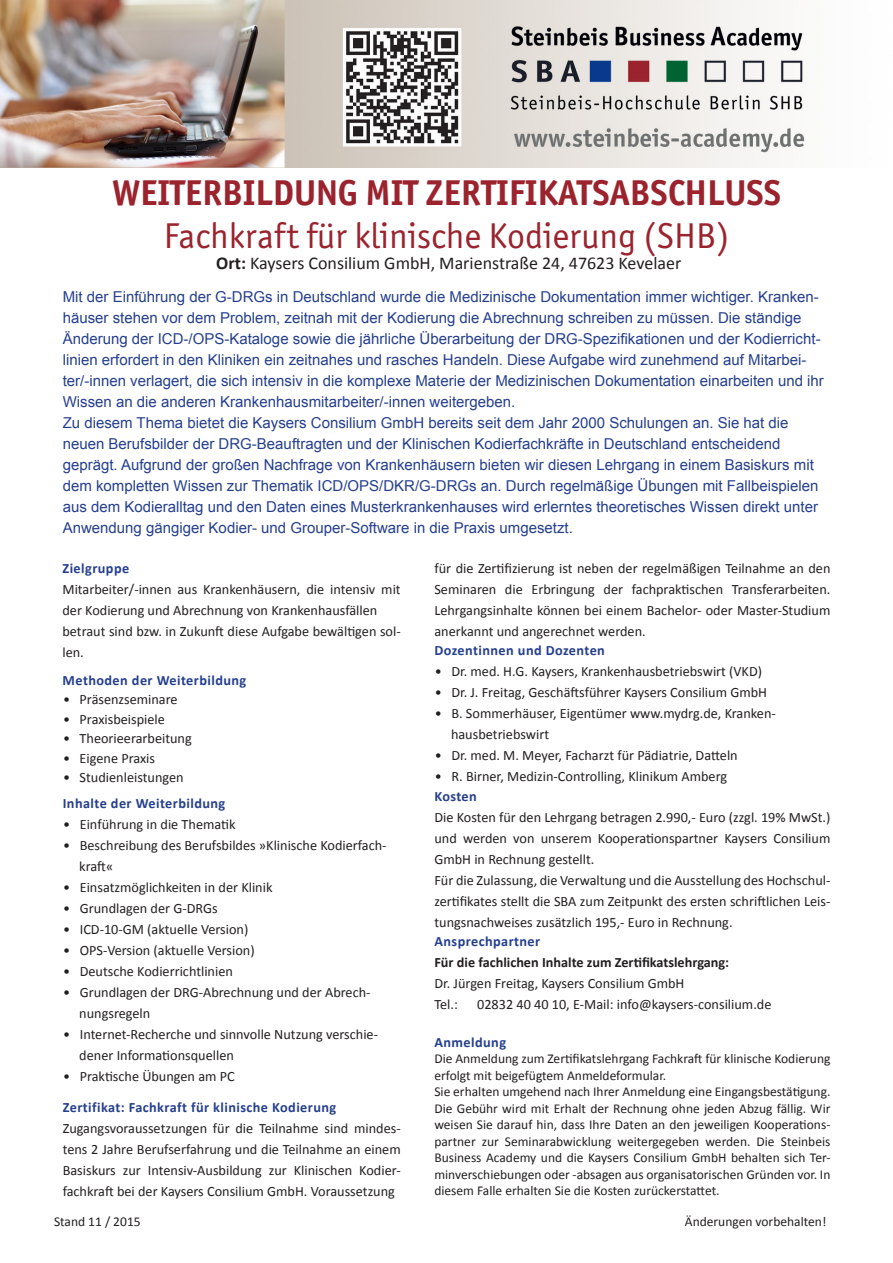
<style>
.page{position:relative;width:893px;height:1263px;background:#fff}
.page>*{position:absolute;margin:0;border:0;box-sizing:border-box;transform-origin:0 0}
.t1{font:700 36px "Officina Sans ITC Std";color:#9b232d}
.t2{font:36px "Officina Sans ITC Std";color:#9b232d}
.t3{font:18px "Calibri";color:#231f20}
.t4{font:15px/21px "Arial";color:#253f8e}
.t5{font:14.25px/21px "Calibri";color:#231f20}
.t6{font:700 14.25px "Calibri";letter-spacing:.03em;color:#253f8e}
.t7{font:700 14.25px "Calibri";color:#231f20}
.t8{font:13.5px/16.5px "Calibri";color:#231f20}
.s1{font-weight:700}
</style>
<div class="page">
<img style="left:0;top:0;width:805px;height:168px">
<h1 class="t1" style="left:112px;top:170px;width:671px">WEITERBILDUNG MIT ZERTIFIKATSABSCHLUSS</h1>
<h1 class="t2" style="left:164px;top:215px;width:567px">Fachkraft für klinische Kodierung (SHB)</h1>
<p class="t3" style="left:216px;top:250px;width:467px"><span class="s1">Ort:</span> Kaysers Consilium GmbH, Marienstraße 24, 47623 Kevelaer</p>
<p class="t4" style="left:63px;top:286px;width:763px">Mit der Einführung der G-DRGs in Deutschland wurde die Medizinische Dokumentation immer wichtiger. Kranken&shy;häuser stehen vor dem Problem, zeitnah mit der Kodierung die Abrechnung schreiben zu müssen. Die ständige Änderung der ICD-/OPS-Kataloge sowie die jährliche Überarbeitung der DRG-Spezifikationen und der Kodierricht&shy;linien erfordert in den Kliniken ein zeitnahes und rasches Handeln. Diese Aufgabe wird zunehmend auf Mitarbei&shy;ter/-innen verlagert, die sich intensiv in die komplexe Materie der Medizinischen Dokumentation einarbeiten und ihr Wissen an die anderen Krankenhausmitarbeiter/-innen weitergeben.<br>Zu diesem Thema bietet die Kaysers Consilium GmbH bereits seit dem Jahr 2000 Schulungen an. Sie hat die neuen Berufsbilder der DRG-Beauftragten und der Klinischen Kodierfachkräfte in Deutschland entscheidend geprägt. Aufgrund der großen Nachfrage von Krankenhäusern bieten wir diesen Lehrgang in einem Basiskurs mit dem kompletten Wissen zur Thematik ICD/OPS/DKR/G-DRGs an. Durch regelmäßige Übungen mit Fallbeispielen aus dem Kodieralltag und den Daten eines Musterkrankenhauses wird erlerntes theoretisches Wissen direkt unter Anwendung gängiger Kodier- und Grouper-Software in die Praxis umgesetzt.</p>
<p class="t6" style="left:62px;top:558px;width:68px">Zielgruppe</p>
<p class="t5" style="left:62px;top:578px;width:340px">Mitarbeiter/-innen aus Krankenhäusern, die intensiv mit der Kodierung und Abrechnung von Krankenhausfällen betraut sind bzw. in Zukunft diese Aufgabe bewältigen sol&shy;len.</p>
<p class="t6" style="left:63px;top:670px;width:185px">Methoden der Weiterbildung</p>
<p class="t5" style="left:63px;top:689px;width:116px">• Präsenzseminare</p>
<p class="t5" style="left:63px;top:708px;width:103px">• Praxisbeispiele</p>
<p class="t5" style="left:63px;top:728px;width:130px">• Theorieerarbeitung</p>
<p class="t5" style="left:63px;top:747px;width:93px">• Eigene Praxis</p>
<p class="t5" style="left:63px;top:766px;width:122px">• Studienleistungen</p>
<p class="t6" style="left:63px;top:793px;width:164px">Inhalte der Weiterbildung</p>
<p class="t5" style="left:63px;top:813px;width:174px">• Einführung in die Thematik</p>
<p class="t5" style="left:79px;top:834px;width:309px;text-indent:-16px">• Beschreibung des Berufsbildes »Klinische Kodierfach&shy;kraft«</p>
<p class="t5" style="left:63px;top:876px;width:211px">• Einsatzmöglichkeiten in der Klinik</p>
<p class="t5" style="left:63px;top:897px;width:156px">• Grundlagen der G-DRGs</p>
<p class="t5" style="left:63px;top:918px;width:187px">• ICD-10-GM (aktuelle Version)</p>
<p class="t5" style="left:63px;top:939px;width:193px">• OPS-Version (aktuelle Version)</p>
<p class="t5" style="left:63px;top:960px;width:171px">• Deutsche Kodierrichtlinien</p>
<p class="t5" style="left:79px;top:981px;width:293px;text-indent:-16px">• Grundlagen der DRG-Abrechnung und der Abrech&shy;nungsregeln</p>
<p class="t5" style="left:79px;top:1023px;width:300px;text-indent:-16px">• Internet-Recherche und sinnvolle Nutzung verschie&shy;dener Informationsquellen</p>
<p class="t5" style="left:63px;top:1065px;width:173px">• Praktische Übungen am PC</p>
<p class="t6" style="left:63px;top:1097px;width:275px">Zertifikat: Fachkraft für klinische Kodierung</p>
<p class="t5" style="left:63px;top:1118px;width:339px;text-align:justify">Zugangsvoraussetzungen für die Teilnahme sind mindes&shy;tens 2 Jahre Berufserfahrung und die Teilnahme an einem Basiskurs zur Intensiv-Ausbildung zur Klinischen Kodier&shy;fachkraft bei der Kaysers Consilium GmbH. Voraussetzung</p>
<p class="t5" style="left:434px;top:557px;width:398px;text-align:justify">für die Zertifizierung ist neben der regelmäßigen Teilnahme an den Seminaren die Erbringung der fachpraktischen Transferarbeiten.<br>Lehrgangsinhalte können bei einem Bachelor- oder Master-Studium anerkannt und angerechnet werden.</p>
<p class="t6" style="left:434px;top:640px;width:172px">Dozentinnen und Dozenten</p>
<p class="t5" style="left:435px;top:661px;width:329px">• Dr. med. H.G. Kaysers, Krankenhausbetriebswirt (VKD)</p>
<p class="t5" style="left:435px;top:682px;width:334px">• Dr. J. Freitag, Geschäftsführer Kaysers Consilium GmbH</p>
<p class="t5" style="left:451px;top:703px;width:326px;text-indent:-16px">• B. Sommerhäuser, Eigentümer www.mydrg.de, Kranken&shy;hausbetriebswirt</p>
<p class="t5" style="left:435px;top:745px;width:304px">• Dr. med. M. Meyer, Facharzt für Pädiatrie, Datteln</p>
<p class="t5" style="left:435px;top:766px;width:294px">• R. Birner, Medizin-Controlling, Klinikum Amberg</p>
<p class="t6" style="left:434px;top:786px;width:44px">Kosten</p>
<p class="t5" style="left:434px;top:806px;width:398px">Die Kosten für den Lehrgang betragen 2.990,- Euro (zzgl. 19% MwSt.) und werden von unserem Kooperationspartner Kaysers Consilium GmbH in Rechnung gestellt.<br>Für die Zulassung, die Verwaltung und die Ausstellung des Hochschul&shy;zertifikates stellt die SBA zum Zeitpunkt des ersten schriftlichen Leis&shy;tungsnachweises zusätzlich 195,- Euro in Rechnung.</p>
<p class="t6" style="left:434px;top:931px;width:107px">Ansprechpartner</p>
<p class="t7" style="left:434px;top:952px;width:296px">Für die fachlichen Inhalte zum Zertifikatslehrgang:</p>
<p class="t5" style="left:434px;top:972px;width:252px">Dr. Jürgen Freitag, Kaysers Consilium GmbH<br>Tel.:</p>
<p class="t5" style="left:477px;top:993px;width:296px">02832 40 40 10, E-Mail: info@kaysers-consilium.de</p>
<p class="t6" style="left:434px;top:1032px;width:73px">Anmeldung</p>
<p class="t8" style="left:434px;top:1050px;width:398px">Die Anmeldung zum Zertifikatslehrgang Fachkraft für klinische Kodierung erfolgt mit beigefügtem Anmeldeformular.<br>Sie erhalten umgehend nach Ihrer Anmeldung eine Eingangsbestätigung.<br>Die Gebühr wird mit Erhalt der Rechnung ohne jeden Abzug fällig. Wir weisen Sie darauf hin, dass Ihre Daten an den jeweiligen Kooperations&shy;partner zur Seminarabwicklung weitergegeben werden. Die Steinbeis Business Academy und die Kaysers Consilium GmbH behalten sich Ter&shy;minverschiebungen oder -absagen aus organisatorischen Gründen vor. In diesem Falle erhalten Sie die Kosten zurückerstattet.</p>
<p class="t8" style="left:54px;top:1213px;width:88px">Stand 11 / 2015</p>
<p class="t8" style="left:685px;top:1213px;width:143px">Änderungen vorbehalten!</p>
</div>
